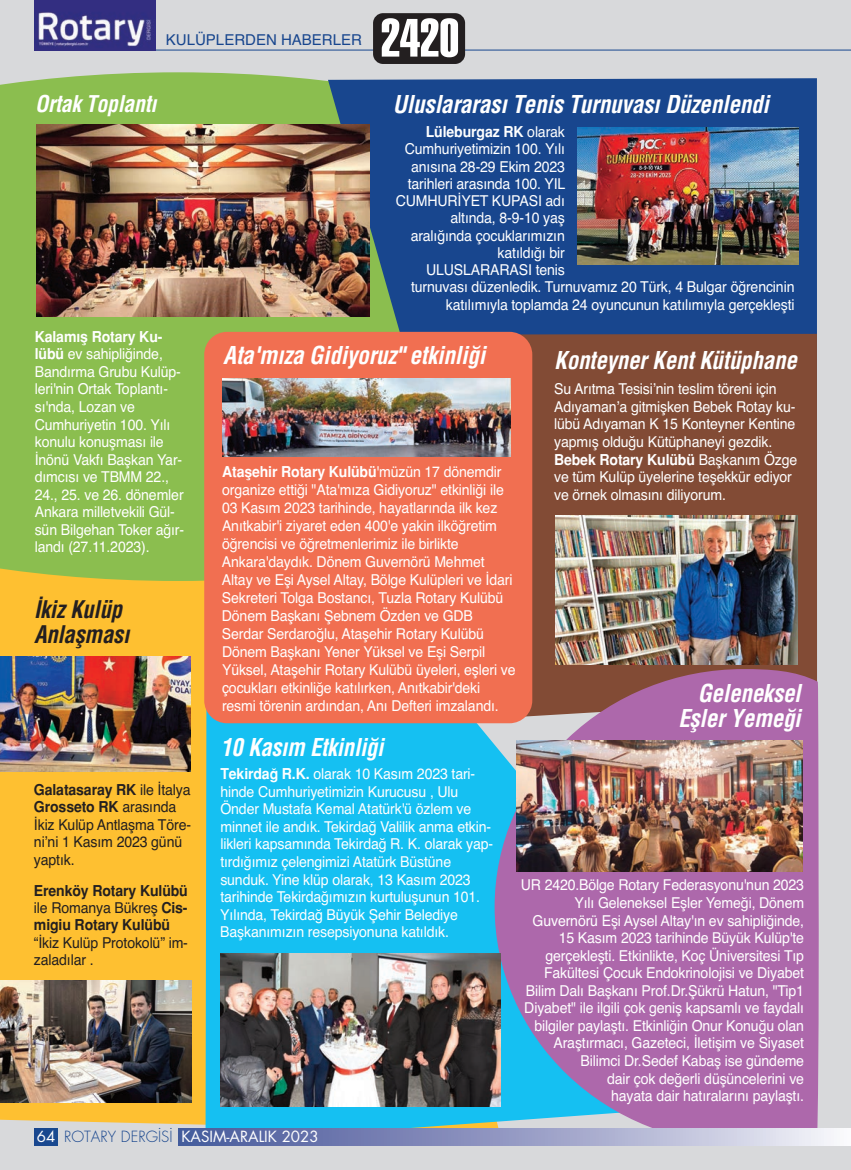
<style>
.page{position:relative;width:851px;height:1170px;background:#fff}
.page>*{position:absolute;margin:0;border:0;box-sizing:border-box;transform-origin:0 0}
.t1{font:52.8px "Helveticam Extra Compress";color:#fff}
.t2{font:italic 700 24px "Helveticam Cond";letter-spacing:-.01em;color:#fff}
.t3{font:italic 700 24px/25.5px "Helveticam Cond";letter-spacing:-.01em;color:#fff;text-align:right;scale:.96 1}
.t4{font:italic 700 24px "Helveticam Cond";letter-spacing:-.01em;color:#fff;scale:.94 1}
.t5{font:italic 700 23.7px/24.5px "Helveticam Cond";letter-spacing:-.01em;color:#231f20;scale:.96 1}
.t6{font:italic 700 22.5px "Helveticam Cond";letter-spacing:-.01em;color:#fff;scale:.96 1}
.t7{font:15px/17.5px "Helvetica";letter-spacing:-.01em;color:#fff;scale:.94 1}
.t8{font:15px/17.4px "Helvetica";letter-spacing:-.01em;color:#231f20;scale:.94 1}
.t9{font:700 15px "Helveticam";letter-spacing:-.01em;color:#fff;scale:.94 1}
.t10{font:700 15px/17.4px "Helveticam";letter-spacing:-.01em;color:#231f20;scale:.94 1}
.t11{font:15px "Futura Bookm";color:#fff}
.t12{font:15px "Helvetica";color:#18468e}
.s1{font-family:"Helvetica";font-weight:400}
.s2{font-family:"Helveticam";font-weight:700}
.s3{font-family:"Futura Lightm";color:#18468e}
</style>
<div class="page">
<div style="left:0;top:0;width:850px;height:1169px;background:#d8d9db"></div>
<div style="left:0;top:581px;width:205px;height:544px;background:#fec031"></div>
<div style="left:0;top:72px;width:328px;height:509px;background:#8bbe4f"></div>
<div style="left:328px;top:78px;width:488px;height:256px;background:#18468e"></div>
<div style="left:520px;top:334px;width:296px;height:335px;background:#824b35"></div>
<div style="left:205px;top:587px;width:582px;height:540px;background:#15c0f2"></div>
<svg style="left:494px;top:669px;width:325px;height:458px;background:#9f72ac"></svg>
<hr style="left:146px;top:50px;width:704px;height:1px;background:#18468e">
<svg style="left:34px;top:1127px;width:816px;height:17px;background:#949ec4"></svg>
<div style="left:58px;top:1126px;width:120px;height:19px;background:#d8d9db"></div>
<img style="left:34px;top:0;width:121px;height:50px">
<div style="left:204px;top:332px;width:328px;height:391px;background:#f16f51;border-radius:23px"></div>
<img style="left:0;top:656px;width:190px;height:115px">
<img style="left:0;top:980px;width:191px;height:122px">
<div style="left:373px;top:13px;width:92px;height:51px;background:#231f20;border-radius:10px"></div>
<img style="left:223px;top:378px;width:287px;height:79px">
<img style="left:221px;top:953px;width:279px;height:153px">
<img style="left:555px;top:515px;width:242px;height:149px">
<img style="left:36px;top:124px;width:333px;height:192px">
<img style="left:517px;top:740px;width:285px;height:131px">
<img style="left:577px;top:127px;width:220px;height:138px">
<p class="t12" style="left:166px;top:31px;width:197px">KULÜPLERDEN HABERLER</p>
<h3 class="t6" style="left:35px;top:91px;width:128px">Ortak Toplantı</h3>
<h1 class="t1" style="left:380px;top:6px;width:80px">2420</h1>
<h2 class="t2" style="left:393px;top:90px;width:377px">Uluslararası Tenis Turnuvası Düzenlendi</h2>
<p class="t9" style="left:425px;top:123px;width:150px">Lüleburgaz RK <span class="s1">olarak</span></p>
<p class="t7" style="left:405px;top:140px;width:172px">Cumhuriyetimizin 100. Yılı</p>
<p class="t7" style="left:411px;top:157px;width:165px">anısına 28-29 Ekim 2023</p>
<p class="t7" style="left:408px;top:175px;width:169px">tarihleri arasında 100. YIL</p>
<p class="t7" style="left:396px;top:192px;width:181px">CUMHURİYET KUPASI adı</p>
<p class="t7" style="left:450px;top:209px;width:123px">altında, 8-9-10 yaş</p>
<p class="t7" style="left:410px;top:226px;width:165px">aralığında çocuklarımızın</p>
<p class="t7" style="left:497px;top:244px;width:73px">katıldığı bir</p>
<p class="t7" style="left:426px;top:261px;width:149px">ULUSLARARASI tenis</p>
<p class="t7" style="left:411px;top:278px;width:409px">turnuvası düzenledik. Turnuvamız 20 Türk, 4 Bulgar öğrencinin</p>
<p class="t7" style="left:445px;top:295px;width:372px">katılımıyla toplamda 24 oyuncunun katılımıyla gerçekleşti</p>
<p class="t9" style="left:35px;top:327px;width:137px">Kalamış Rotary Ku-</p>
<p class="t7" style="left:35px;top:345px;width:160px"><span class="s2">lübü</span> ev sahipliğinde,<br>Bandırma Grubu Kulüp&shy;leri'nin Ortak Toplantı&shy;sı'nda, Lozan ve<br>Cumhuriyetin 100. Yılı konulu konuşması ile<br>İnönü Vakfı Başkan Yar&shy;dımcısı ve TBMM 22.,<br>24., 25. ve 26. dönemler<br>Ankara milletvekili Gül&shy;sün Bilgehan Toker ağır&shy;landı (27.11.2023).</p>
<h3 class="t5" style="left:34px;top:597px;width:101px">İkiz Kulüp<br>Anlaşması</h3>
<p class="t10" style="left:34px;top:780px;width:168px">Galatasaray RK <span class="s1">ile İtalya<br></span>Grosseto RK <span class="s1">arasında</span></p>
<p class="t8" style="left:34px;top:815px;width:169px">İkiz Kulüp Antlaşma Töre&shy;ni’ni 1 Kasım 2023 günü yaptık.</p>
<p class="t10" style="left:34px;top:881px;width:165px">Erenköy Rotary Kulübü</p>
<p class="t8" style="left:34px;top:899px;width:165px">ile Romanya Bükreş <span class="s2">Cis-</span></p>
<p class="t10" style="left:34px;top:916px;width:146px">migiu Rotary Kulübü</p>
<p class="t8" style="left:34px;top:933px;width:165px">“İkiz Kulüp Protokolü” im&shy;zaladılar .</p>
<h2 class="t2" style="left:223px;top:341px;width:263px">Ata'mıza Gidiyoruz" etkinliği</h2>
<p class="t9" style="left:222px;top:463px;width:299px">Ataşehir Rotary Kulübü<span class="s1">'müzün 17 dönemdir</span></p>
<p class="t7" style="left:222px;top:481px;width:314px;line-height:18px">organize ettiği "Ata'mıza Gidiyoruz" etkinliği ile 03 Kasım 2023 tarihinde, hayatlarında ilk kez Anıtkabir'i ziyaret eden 400'e yakin ilköğretim öğrencisi ve öğretmenlerimiz ile birlikte Ankara'daydık. Dönem Guvernörü Mehmet Altay ve Eşi Aysel Altay, Bölge Kulüpleri ve İdari Sekreteri Tolga Bostancı, Tuzla Rotary Kulübü Dönem Başkanı Şebnem Özden ve GDB Serdar Serdaroğlu, Ataşehir Rotary Kulübü Dönem Başkanı Yener Yüksel ve Eşi Serpil Yüksel, Ataşehir Rotary Kulübü üyeleri, eşleri ve çocukları etkinliğe katılırken, Anıtkabir'deki resmi törenin ardından, Anı Defteri imzalandı.</p>
<h2 class="t3" style="left:554px;top:347px;width:254px">Konteyner Kent Kütüphane</h2>
<p class="t7" style="left:554px;top:380px;width:258px">Su Arıtma Tesisi’nin teslim töreni için Adıyaman’a gitmişken Bebek Rotay ku&shy;lübü Adıyaman K 15 Konteyner Kentine yapmış olduğu Kütüphaneyi gezdik.</p>
<p class="t9" style="left:554px;top:450px;width:260px">Bebek Rotary Kulübü <span class="s1">Başkanım Özge</span></p>
<p class="t7" style="left:554px;top:468px;width:254px">ve tüm Kulüp üyelerine teşekkür ediyor ve örnek olmasını diliyorum.</p>
<h2 class="t3" style="left:678px;top:680px;width:129px">Geleneksel<br>Eşler Yemeği</h2>
<h2 class="t4" style="left:220px;top:732px;width:175px">10 Kasım Etkinliği</h2>
<p class="t7" style="left:220px;top:765px;width:292px"><span class="s2">Tekirdağ R.K.</span> olarak 10 Kasım 2023 tari&shy;hinde Cumhuriyetimizin Kurucusu , Ulu Önder Mustafa Kemal Atatürk'ü özlem ve minnet ile andık. Tekirdağ Valilik anma etkin&shy;likleri kapsamında Tekirdağ R. K. olarak yap&shy;tırdığımız çelengimizi Atatürk Büstüne sunduk. Yine klüp olarak, 13 Kasım 2023 tarihinde Tekirdağımızın kurtuluşunun 101.<br>Yılında, Tekirdağ Büyük Şehir Belediye Başkanımızın resepsiyonuna katıldık.</p>
<p class="t7" style="left:520px;top:876px;width:303px;text-align:right">UR 2420.Bölge Rotary Federasyonu'nun 2023<br>Yılı Geleneksel Eşler Yemeği, Dönem Guvernörü Eşi Aysel Altay'ın ev sahipliğinde, 15 Kasım 2023 tarihinde Büyük Kulüp'te gerçekleşti. Etkinlikte, Koç Üniversitesi Tıp Fakültesi Çocuk Endokrinolojisi ve Diyabet Bilim Dalı Başkanı Prof.Dr.Şükrü Hatun, "Tip1<br>Diyabet" ile ilgili çok geniş kapsamlı ve faydalı bilgiler paylaştı. Etkinliğin Onur Konuğu olan Araştırmacı, Gazeteci, İletişim ve Siyaset Bilimci Dr.Sedef Kabaş ise gündeme<br>dair çok değerli düşüncelerini ve<br>hayata dair hatıralarını paylaştı.</p>
<p class="t11" style="left:37px;top:1126px;width:283px">64 <span class="s3">ROTARY DERGİSİ</span> KASIM-ARALIK 2023</p>
</div>
